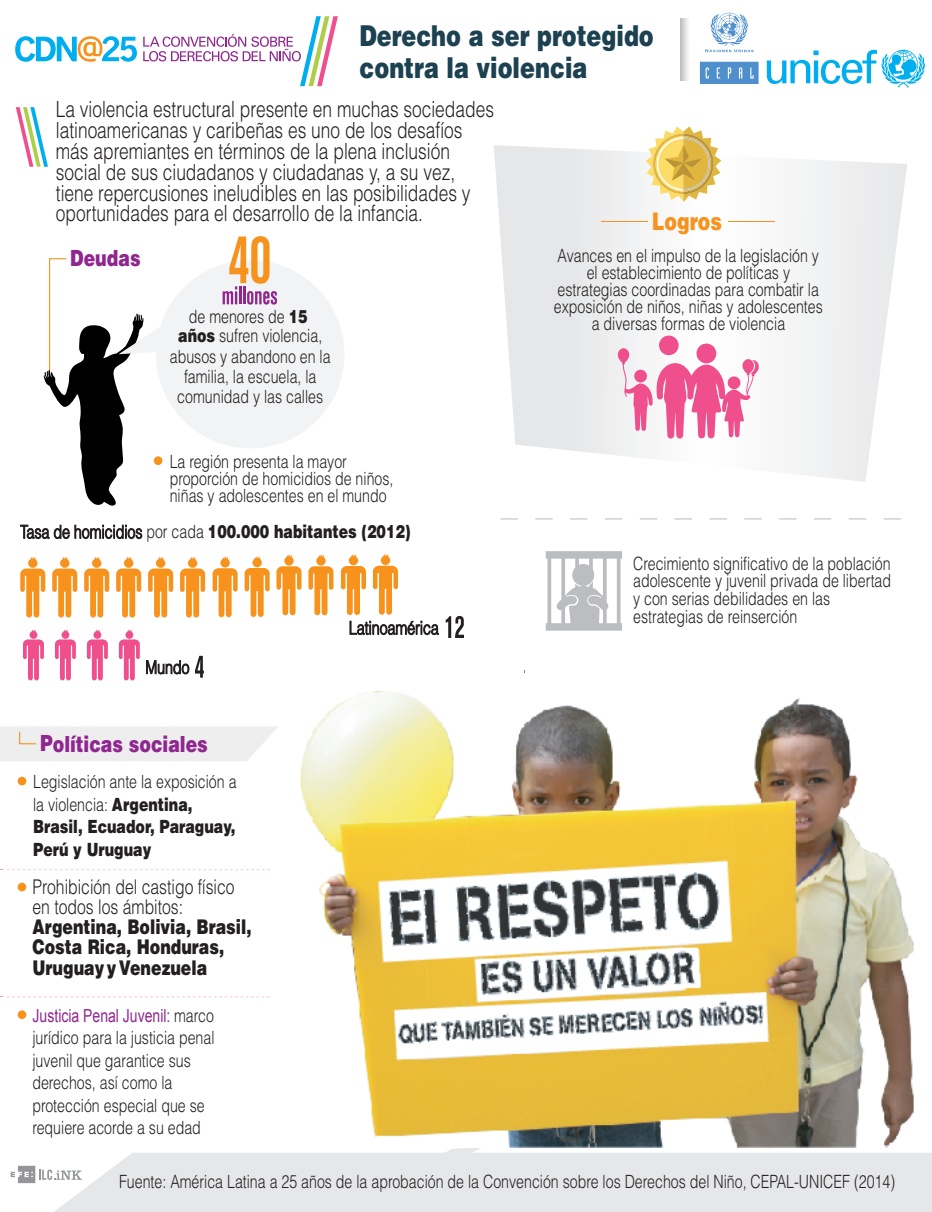
<style>
.page{position:relative;width:932px;height:1212px;background:#fff}
.page>*{position:absolute;margin:0;border:0;box-sizing:border-box;transform-origin:0 0}
.t1{font:900 28.8px/32.4px "Helvetica";color:#1c4151;scale:.78 1}
.t2{font:900 24.3px "Helvetica";color:#f7931d;scale:.78 1}
.t3{font:300 22.28px/20.7px "Helvetica";color:#231f20;scale:.78 1}
.t4{font:900 22.28px "Helvetica";letter-spacing:-.005em;color:#90268f;scale:.78 1}
.t5{font:900 20.25px/20.2px "Helvetica";color:#231f20;scale:.78 1}
.t6{font:300 20.25px/20.2px "Helvetica";color:#231f20;scale:.78 1}
.t7{font:300 18.22px/17.1px "Helvetica";color:#231f20;scale:.78 1}
.t8{font:900 18.22px/22.5px "Helvetica";color:#231f20;scale:.78 1}
.t9{font:18px "Arial";color:#90268f;scale:.78 1}
.s1{font-weight:900}
.s2{font-weight:300}
.s3{font-family:"Helvetica";font-weight:300;font-size:18.22px;color:#231f20}
</style>
<div class="page">
<svg style="left:0;top:869px;width:270px;height:1px"></svg>
<svg style="left:7px;top:997px;width:262px;height:1px"></svg>
<svg style="left:680px;top:18px;width:8px;height:63px"></svg>
<svg style="left:15px;top:36px;width:122px;height:26px"></svg>
<svg style="left:143px;top:16px;width:195px;height:70px"></svg>
<svg style="left:766px;top:50px;width:158px;height:38px"></svg>
<svg style="left:699px;top:62px;width:59px;height:22px"></svg>
<svg style="left:705px;top:13px;width:48px;height:39px"></svg>
<svg style="left:16px;top:107px;width:32px;height:60px"></svg>
<svg style="left:444px;top:1148px;width:37px;height:5px"></svg>
<svg style="left:494px;top:145px;width:412px;height:337px;fill:#f2f3f4"></svg>
<svg style="left:645px;top:126px;width:76px;height:76px"></svg>
<hr style="left:601px;top:221px;width:47px;height:1px;background:#f7931d">
<hr style="left:728px;top:221px;width:47px;height:1px;background:#f7931d">
<svg style="left:617px;top:335px;width:142px;height:104px"></svg>
<svg style="left:43px;top:258px;width:120px;height:248px"></svg>
<div style="left:156px;top:260px;width:188px;height:188px;background:#f2f3f4;border-radius:50%"></div>
<svg style="left:445px;top:616px;width:19px;height:22px"></svg>
<svg style="left:195px;top:656px;width:9px;height:22px"></svg>
<svg style="left:222px;top:236px;width:55px;height:69px"></svg>
<svg style="left:20px;top:556px;width:25px;height:61px"></svg>
<svg style="left:52px;top:556px;width:25px;height:61px"></svg>
<svg style="left:84px;top:556px;width:25px;height:61px"></svg>
<svg style="left:116px;top:556px;width:25px;height:61px"></svg>
<svg style="left:148px;top:556px;width:25px;height:61px"></svg>
<svg style="left:180px;top:556px;width:25px;height:61px"></svg>
<div style="left:154px;top:456px;width:8px;height:9px;background:#f7931d;border-radius:50%"></div>
<svg style="left:545px;top:551px;width:77px;height:80px"></svg>
<div style="left:18px;top:777px;width:8px;height:8px;background:#f7931d;border-radius:50%"></div>
<div style="left:18px;top:883px;width:8px;height:8px;background:#f7931d;border-radius:50%"></div>
<div style="left:18px;top:1010px;width:8px;height:9px;background:#f7931d;border-radius:50%"></div>
<div style="left:0;top:726px;width:278px;height:35px;background:#eeeeef"></div>
<svg style="left:11px;top:1166px;width:42px;height:17px"></svg>
<svg style="left:23px;top:629px;width:21px;height:51px"></svg>
<svg style="left:55px;top:629px;width:21px;height:51px"></svg>
<svg style="left:87px;top:629px;width:21px;height:51px"></svg>
<svg style="left:119px;top:629px;width:21px;height:51px"></svg>
<svg style="left:212px;top:556px;width:25px;height:61px"></svg>
<svg style="left:244px;top:556px;width:25px;height:61px"></svg>
<svg style="left:276px;top:554px;width:25px;height:61px"></svg>
<svg style="left:308px;top:554px;width:25px;height:61px"></svg>
<svg style="left:341px;top:554px;width:25px;height:61px"></svg>
<svg style="left:373px;top:554px;width:25px;height:61px"></svg>
<svg style="left:500px;top:519px;width:17px;height:1px"></svg>
<svg style="left:535px;top:519px;width:17px;height:1px"></svg>
<svg style="left:570px;top:519px;width:17px;height:1px"></svg>
<svg style="left:605px;top:519px;width:17px;height:1px"></svg>
<svg style="left:640px;top:519px;width:17px;height:1px"></svg>
<svg style="left:674px;top:519px;width:17px;height:1px"></svg>
<svg style="left:709px;top:519px;width:17px;height:1px"></svg>
<svg style="left:744px;top:519px;width:17px;height:1px"></svg>
<svg style="left:779px;top:519px;width:17px;height:1px"></svg>
<svg style="left:814px;top:519px;width:17px;height:1px"></svg>
<svg style="left:849px;top:519px;width:17px;height:1px"></svg>
<svg style="left:884px;top:519px;width:16px;height:1px"></svg>
<img style="left:300px;top:691px;width:614px;height:456px">
<div style="left:54px;top:1153px;width:877px;height:59px;background:#e6e7e9"></div>
<h1 class="t1" style="left:359px;top:18px;width:379px">Derecho a ser protegido contra la violencia</h1>
<p class="t3" style="left:56px;top:99px;width:563px">La violencia estructural presente en muchas sociedades latinoamericanas y caribeñas es uno de los desafíos más apremiantes en términos de la plena inclusión social de sus ciudadanos y ciudadanas y, a su vez, tiene repercusiones ineludibles en las posibilidades y oportunidades para el desarrollo de la infancia.</p>
<p class="t4" style="left:70px;top:244px;width:92px">Deudas</p>
<p class="t7" style="left:189px;top:307px;width:154px">de menores de <span class="s1">15</span></p>
<p class="t7" style="left:170px;top:325px;width:208px;line-height:20.2px;text-align:center"><span class="s1">años</span> sufren violencia, abusos y abandono en la familia, la escuela, la comunidad y las calles</p>
<p class="t7" style="left:170px;top:452px;width:288px">La región presenta la mayor proporción de homicidios de niños, niñas y adolescentes en el mundo</p>
<p class="t7" style="left:20px;top:523px;width:501px">Tasa de homicidios por cada <span class="s1">100.000 habitantes (2012)</span></p>
<p class="t7" style="left:145px;top:658px;width:58px">Mundo</p>
<p class="t4" style="left:40px;top:729px;width:216px">Políticas sociales</p>
<p class="t8" style="left:33px;top:770px;width:262px"><span class="s2">Legislación ante la exposición a la violencia:</span> Argentina,<br>Brasil, Ecuador, Paraguay,<br>Perú y Uruguay</p>
<p class="t6" style="left:32px;top:876px;width:260px">Prohibición del castigo físico en todos los ámbitos:</p>
<p class="t5" style="left:32px;top:916px;width:282px">Argentina, Bolivia, Brasil,<br>Costa Rica, Honduras,<br>Uruguay y Venezuela</p>
<p class="t9" style="left:33px;top:1003px;width:234px">Justicia Penal Juvenil: <span class="s3">marco</span></p>
<p class="t7" style="left:32px;top:1026px;width:235px;line-height:22.5px">jurídico para la justicia penal juvenil que garantice sus derechos, así como la protección especial que se requiere acorde a su edad</p>
<p class="t7" style="left:349px;top:619px;width:117px">Latinoamérica</p>
<h2 class="t2" style="left:651px;top:205px;width:91px">Logros</h2>
<p class="t7" style="left:553px;top:246px;width:346px;text-align:center">Avances en el impulso de la legislación y el establecimiento de políticas y estrategias coordinadas para combatir la exposición de niños, niñas y adolescentes a diversas formas de violencia</p>
<p class="t7" style="left:633px;top:554px;width:332px">Crecimiento significativo de la población adolescente y juvenil privada de libertad y con serias debilidades en las estrategias de reinserción</p>
<p class="t7" style="left:119px;top:1173px;width:995px">Fuente: América Latina a 25 años de la aprobación de la Convención sobre los Derechos del Niño, CEPAL-UNICEF (2014)</p>
</div>
